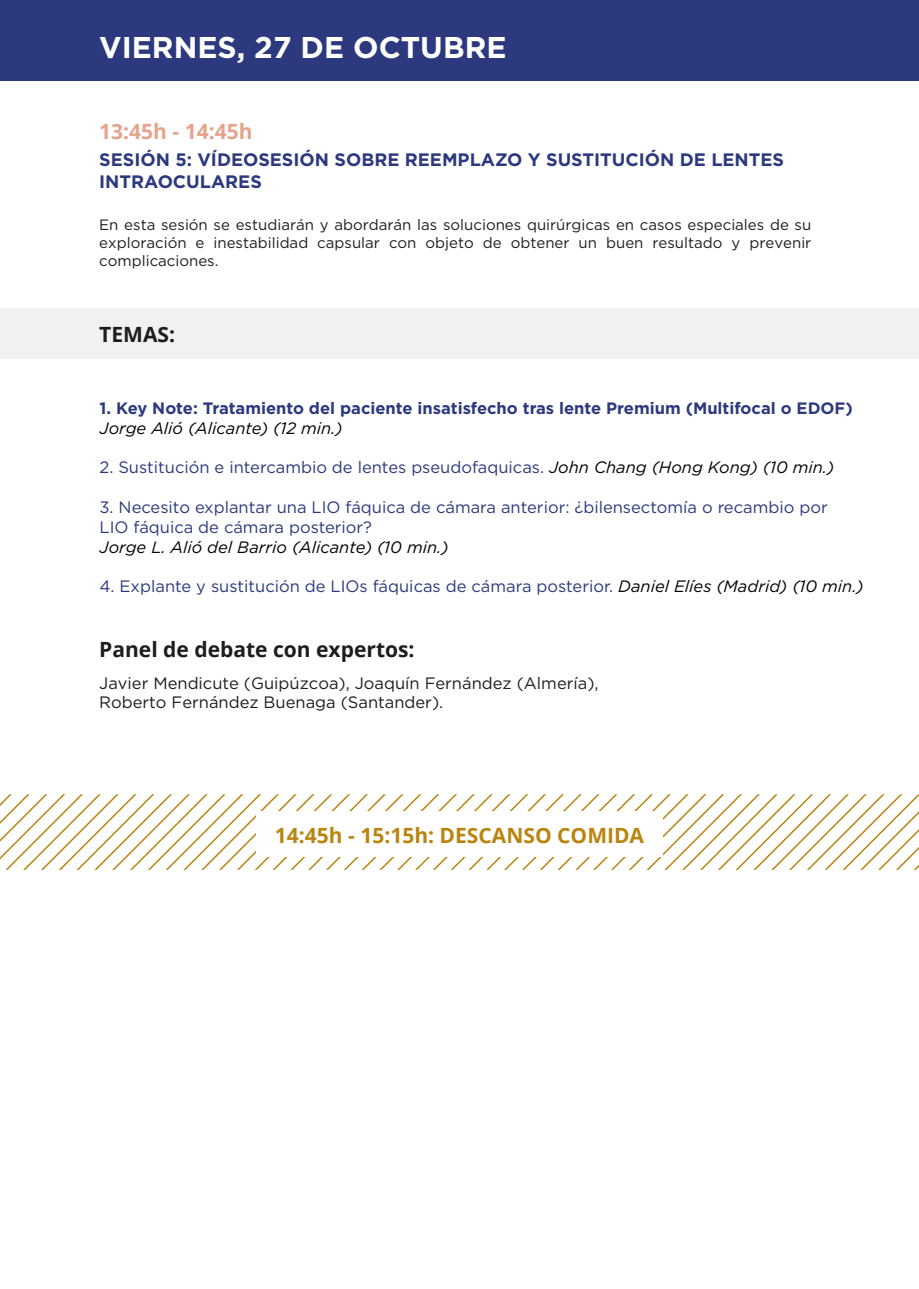
<style>
.page{position:relative;width:919px;height:1289px;background:#fff}
.page>*{position:absolute;margin:0;border:0;box-sizing:border-box;transform-origin:0 0}
.t1{font:700 30px "Gotham";color:#fff}
.t2{font:700 21px "Open Sans";color:#1d1d1b}
.t3{font:700 21px "Open Sans";color:#ba850f}
.t4{font:700 21px "Open Sans";color:#e5a38b}
.t5{font:700 18px/21.6px "Gotham";color:#2c397e}
.t6{font:16.5px/19.8px "Gotham";color:#2c397e}
.t7{font:16.5px/19.8px "Gotham";color:#1d1d1b}
.t8{font:700 16.5px "Gotham";color:#2c397e}
.t9{font:italic 16.5px "Gotham";color:#010101}
.t10{font:15px/18px "Gotham";color:#1d1d1b;text-align:justify}
.s1{font-style:italic;color:#010101}
</style>
<div class="page">
<div style="left:0;top:308px;width:918px;height:51px;background:#f2f1f2"></div>
<div style="left:0;top:0;width:918px;height:81px;background:#2c397e"></div>
<svg style="left:0;top:794px;width:918px;height:75px"></svg>
<div style="left:256px;top:811px;width:407px;height:46px;background:#fff"></div>
<h1 class="t1" style="left:99px;top:27px;width:408px">VIERNES, 27 DE OCTUBRE</h1>
<p class="t4" style="left:99px;top:116px;width:155px">13:45h - 14:45h</p>
<p class="t5" style="left:99px;top:149px;width:686px">SESIÓN 5: VÍDEOSESIÓN SOBRE REEMPLAZO Y SUSTITUCIÓN DE LENTES<br>INTRAOCULARES</p>
<p class="t10" style="left:99px;top:215px;width:713px">En esta sesión se estudiarán y abordarán las soluciones quirúrgicas en casos especiales de su exploración e inestabilidad capsular con objeto de obtener un buen resultado y prevenir complicaciones.</p>
<p class="t2" style="left:99px;top:319px;width:77px">TEMAS:</p>
<p class="t8" style="left:99px;top:397px;width:754px">1. Key Note: Tratamiento del paciente insatisfecho tras lente Premium (Multifocal o EDOF)</p>
<p class="t9" style="left:99px;top:417px;width:245px">Jorge Alió (Alicante) (12 min.)</p>
<p class="t6" style="left:99px;top:457px;width:736px">2. Sustitución e intercambio de lentes pseudofaquicas. <span class="s1">John Chang (Hong Kong) (10 min.)</span></p>
<p class="t6" style="left:99px;top:497px;width:729px">3. Necesito explantar una LIO fáquica de cámara anterior: ¿bilensectomía o recambio por<br>LIO fáquica de cámara posterior?</p>
<p class="t9" style="left:99px;top:536px;width:350px">Jorge L. Alió del Barrio (Alicante) (10 min.)</p>
<p class="t6" style="left:99px;top:576px;width:765px">4. Explante y sustitución de LIOs fáquicas de cámara posterior. <span class="s1">Daniel Elíes (Madrid) (10 min.)</span></p>
<p class="t2" style="left:99px;top:634px;width:317px">Panel de debate con expertos:</p>
<p class="t7" style="left:99px;top:672px;width:500px">Javier Mendicute (Guipúzcoa), Joaquín Fernández (Almería),<br>Roberto Fernández Buenaga (Santander).</p>
<p class="t3" style="left:275px;top:820px;width:371px">14:45h - 15:15h: DESCANSO COMIDA</p>
</div>
